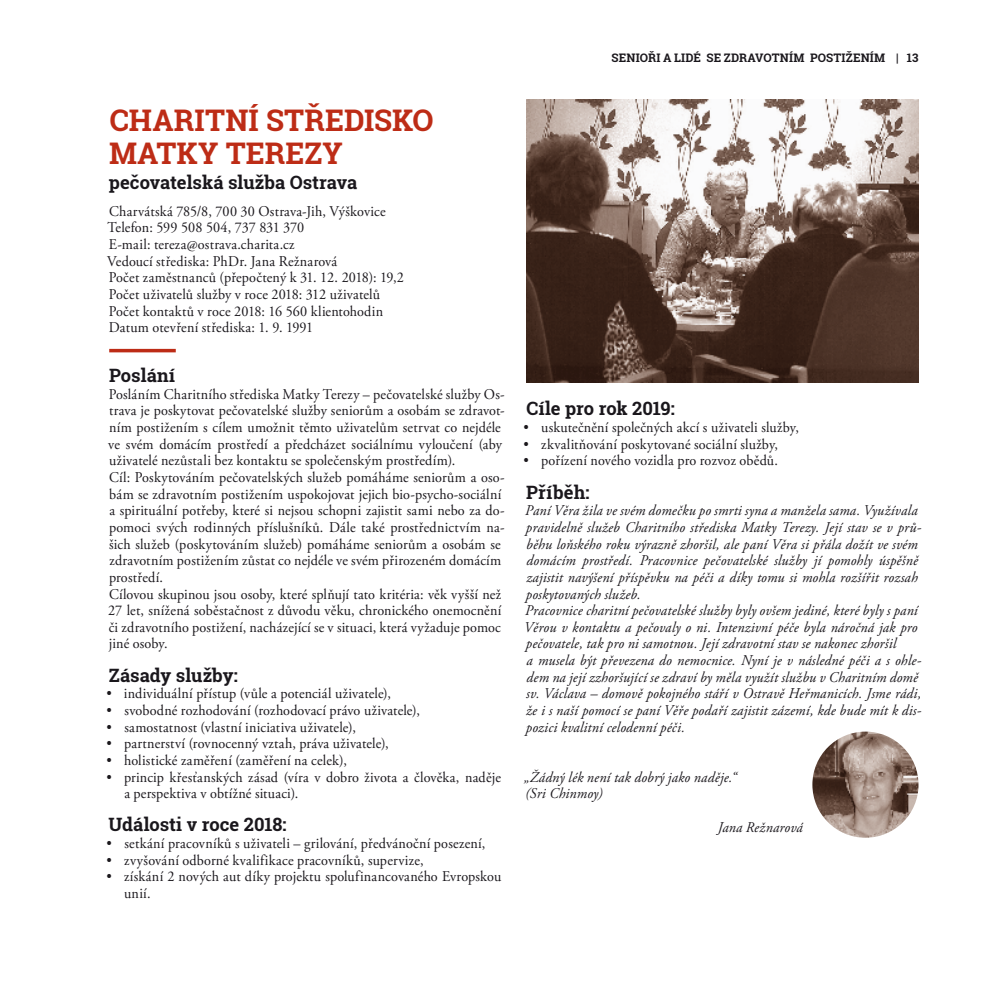
<style>
.page{position:relative;width:993px;height:993px;background:#fff}
.page>*{position:absolute;margin:0;border:0;box-sizing:border-box;transform-origin:0 0}
.t1{font:700 29.75px "Roboto Slab";color:#bd2c16}
.t2{font:700 18.38px "Roboto Slab";color:#1a171c}
.t3{font:14.88px/16.6px "Adobe Garamond Pro";letter-spacing:.015em;color:#1a171c;scale:.95 1}
.t4{font:italic 14.88px/16.6px "Adobe Garamond Pro";letter-spacing:.015em;color:#1a171c;scale:.95 1}
.t5{font:700 11.72px "Roboto Slab";letter-spacing:.01em;color:#1a171c}
</style>
<div class="page">
<hr style="left:109px;top:349px;width:67px;height:3px;background:#bd2c16">
<img style="left:526px;top:99px;width:392px;height:283px">
<img style="left:812px;top:731px;width:106px;height:106px;border-radius:53px">
<h1 class="t1" style="left:110px;top:99px;width:39px">Charitní</h1>
<h1 class="t1" style="left:266px;top:99px;width:164px">středisko</h1>
<h1 class="t1" style="left:109px;top:132px;width:24px">Mat</h1>
<h1 class="t1" style="left:177px;top:132px;width:167px">ky Terezy</h1>
<p class="t2" style="left:109px;top:169px;width:250px">pečovatelská služba Ostrava</p>
<p class="t3" style="left:107px;top:203px;width:314px">Charvátská 785/8, 700 30 Ostrava-Jih, Výškovice Telefon: 599 508 504, 737 831 370<br>E-mail: tereza@ostrava.charita.cz<br>Vedoucí střediska: PhDr. Jana Režnarová<br>Počet zaměstnanců (přepočtený k 31. 12. 2018): 19,2<br>Počet uživatelů služby v roce 2018: 312 uživatelů Počet kontaktů v roce 2018: 16 560 klientohodin Datum otevření střediska: 1. 9. 1991</p>
<p class="t2" style="left:109px;top:363px;width:67px">Poslání</p>
<p class="t3" style="left:108px;top:386px;width:418px">Posláním Charitního střediska Matky Terezy – pečovatelské služby Os&shy;trava je poskytovat pečovatelské služby seniorům a osobám se zdravot&shy;ním postižením s cílem umožnit těmto uživatelům setrvat co nejdéle ve svém domácím prostředí a předcházet sociálnímu vyloučení (aby uživatelé nezůstali bez kontaktu se společenským prostředím).<br>Cíl: Poskytováním pečovatelských služeb pomáháme seniorům a oso&shy;bám se zdravotním postižením uspokojovat jejich bio-psycho-sociální a spirituální potřeby, které si nejsou schopni zajistit sami nebo za do&shy;pomoci svých rodinných příslušníků. Dále také prostřednictvím na&shy;šich služeb (poskytováním služeb) pomáháme seniorům a osobám se zdravotním postižením zůstat co nejdéle ve svém přirozeném domácím prostředí.<br>Cílovou skupinou jsou osoby, které splňují tato kritéria: věk vyšší než 27 let, snížená soběstačnost z důvodu věku, chronického onemocnění či zdravotního postižení, nacházející se v situaci, která vyžaduje pomoc jiné osoby.</p>
<p class="t2" style="left:109px;top:662px;width:130px">Zásady služby:</p>
<p class="t3" style="left:106px;top:685px;width:301px">• individuální přístup (vůle a potenciál uživatele),</p>
<p class="t3" style="left:106px;top:702px;width:331px">• svobodné rozhodování (rozhodovací právo uživatele),</p>
<p class="t3" style="left:106px;top:718px;width:264px">• samostatnost (vlastní iniciativa uživatele),</p>
<p class="t3" style="left:106px;top:735px;width:298px">• partnerství (rovnocenný vztah, práva uživatele),</p>
<p class="t3" style="left:106px;top:752px;width:254px">• holistické zaměření (zaměření na celek),</p>
<p class="t3" style="left:124px;top:768px;width:398px;text-indent:-18px">• princip křesťanských zásad (víra v dobro života a člověka, naděje a perspektiva v obtížné situaci).</p>
<p class="t2" style="left:109px;top:811px;width:179px">Události v roce 2018:</p>
<p class="t3" style="left:106px;top:835px;width:400px">• setkání pracovníků s uživateli – grilování, předvánoční posezení,</p>
<p class="t3" style="left:106px;top:851px;width:335px">• zvyšování odborné kvalifikace pracovníků, supervize,</p>
<p class="t3" style="left:124px;top:868px;width:398px;text-indent:-18px">• získání 2 nových aut díky projektu spolufinancovaného Evropskou unií.</p>
<p class="t5" style="left:611px;top:49px;width:23px">Senio</p>
<p class="t5" style="left:647px;top:49px;width:100px">ři a lidé se zdravotní</p>
<p class="t5" style="left:793px;top:49px;width:25px">m posti</p>
<p class="t5" style="left:845px;top:49px;width:74px">žením | 13</p>
<p class="t2" style="left:526px;top:396px;width:150px">Cíle pro rok 2019:</p>
<p class="t3" style="left:523px;top:419px;width:291px">• uskutečnění společných akcí s uživateli služby,</p>
<p class="t3" style="left:523px;top:436px;width:269px">• zkvalitňování poskytované sociální služby,</p>
<p class="t3" style="left:523px;top:452px;width:269px">• pořízení nového vozidla pro rozvoz obědů.</p>
<p class="t2" style="left:526px;top:479px;width:65px">Příběh:</p>
<p class="t4" style="left:524px;top:502px;width:419px">Paní Věra žila ve svém domečku po smrti syna a manžela sama. Využívala pravidelně služeb Charitního střediska Matky Terezy. Její stav se v prů&shy;běhu loňského roku výrazně zhoršil, ale paní Věra si přála dožít ve svém domácím prostředí. Pracovnice pečovatelské služby jí pomohly úspěšně zajistit navýšení příspěvku na péči a díky tomu si mohla rozšířit rozsah poskytovaných služeb.<br>Pracovnice charitní pečovatelské služby byly ovšem jediné, které byly s paní Věrou v kontaktu a pečovaly o ni. Intenzivní péče byla náročná jak pro pečovatele, tak pro ni samotnou. Její zdravotní stav se nakonec zhoršil<br>a musela být převezena do nemocnice. Nyní je v následné péči a s ohle&shy;dem na její zzhoršující se zdraví by měla využít službu v Charitním domě sv. Václava – domově pokojného stáří v Ostravě Heřmanicích. Jsme rádi, že i s naší pomocí se paní Věře podaří zajistit zázemí, kde bude mít k dis&shy;pozici kvalitní celodenní péči.</p>
<p class="t4" style="left:524px;top:768px;width:225px">„Žádný lék není tak dobrý jako naděje.“ (Sri Chinmoy)</p>
<p class="t4" style="left:717px;top:818px;width:91px">Jana Režnarová</p>
</div>
